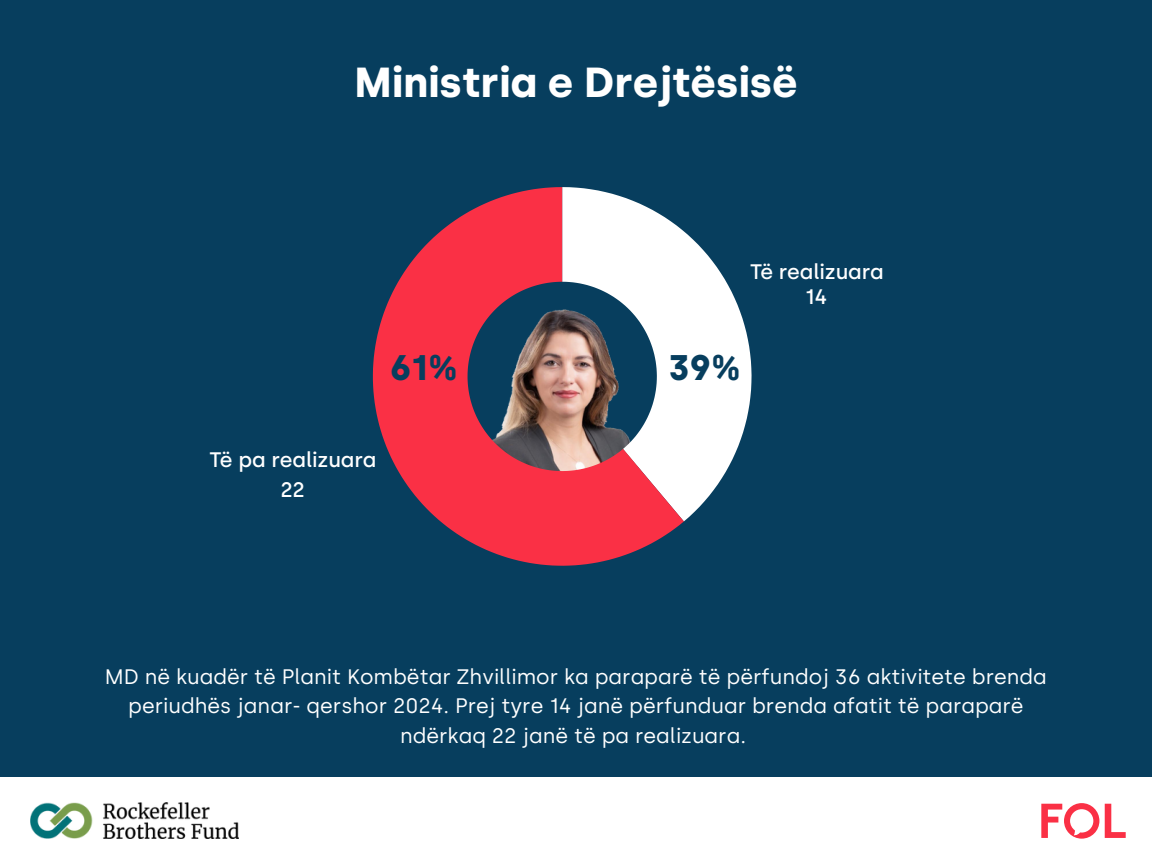
<style>
.page{position:relative;width:1152px;height:864px;background:#073e5e}
.page>*{position:absolute;margin:0;border:0;box-sizing:border-box;transform-origin:0 0}
.t1{font:700 42px "Silka";color:#fff}
.t2{font:700 35.55px "Silka";color:#073e5e}
.t3{font:21px/29.2px "Silka";color:#fff;text-align:center}
.t4{font:500 21px/30.2px "Silka";color:#fff;text-align:center}
</style>
<div class="page">
<svg style="left:684px;top:231px;width:68px;height:290px;fill:#fff"></svg>
<svg style="left:373px;top:187px;width:311px;height:379px"></svg>
<div style="left:0;top:778px;width:1152px;height:86px;background:#fff"></div>
<img style="left:30px;top:803px;width:208px;height:36px">
<svg style="left:1105px;top:804px;width:21px;height:34px"></svg>
<svg style="left:1041px;top:803px;width:58px;height:36px"></svg>
<h1 class="t1" style="left:354px;top:57px;width:445px">Ministria e Drejtësisë</h1>
<p class="t4" style="left:750px;top:259px;width:135px;line-height:25.5px">Të realizuara<br>14</p>
<h2 class="t2" style="left:390px;top:346px;width:70px">61%</h2>
<p class="t2" style="left:668px;top:346px;width:74px">39%</p>
<p class="t4" style="left:210px;top:445px;width:168px">Të pa realizuara<br>22</p>
<h2 class="t3" style="left:105px;top:662px;width:944px">MD në kuadër të Planit Kombëtar Zhvillimor ka paraparë të përfundoj 36 aktivitete brenda periudhës janar- qershor 2024. Prej tyre 14 janë përfunduar brenda afatit të paraparë ndërkaq 22 janë të pa realizuara.</h2>
</div>
